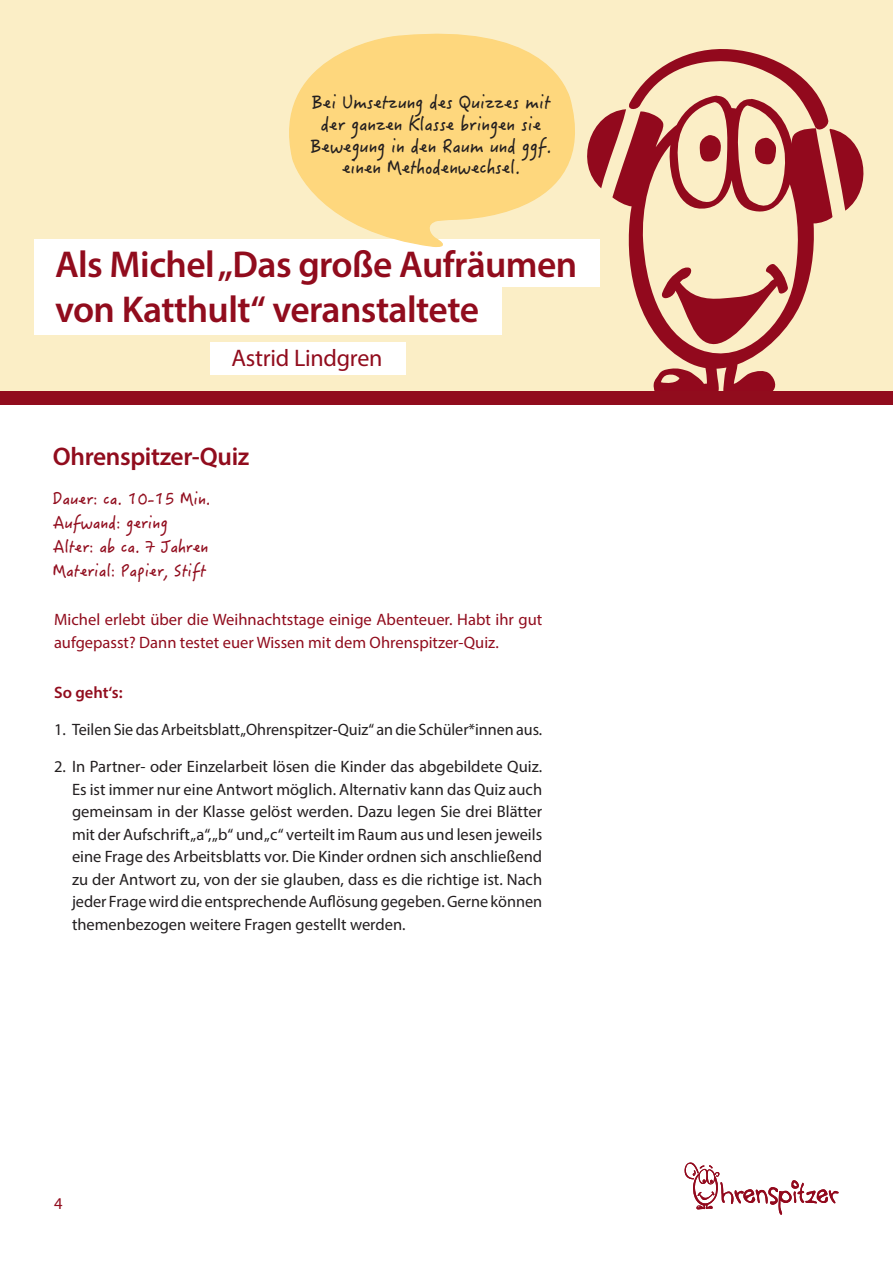
<style>
.page{position:relative;width:893px;height:1263px;background:#fff}
.page>*{position:absolute;margin:0;border:0;box-sizing:border-box;transform-origin:0 0}
.t1{font:600 37.5px/45px "Myriad Pro";letter-spacing:-.015em;color:#910c1d}
.t2{font:600 25.5px "Myriad Pro";letter-spacing:-.015em;color:#910c1d}
.t3{font:24px "Myriad Pro";letter-spacing:-.01em;color:#910c1d}
.t4{font:18px/21.6px "Hanzi Pen SC W5";color:#231f20;text-align:center}
.t5{font:16.5px/22.5px "Myriad Pro";letter-spacing:-.005em;color:#231f20;text-align:justify}
.t6{font:16.5px/22.5px "Myriad Pro";color:#910c1d}
.t7{font:16.5px/24px "Hanzi Pen SC W5";color:#910c1d}
.t8{font:600 16.5px "Myriad Pro";color:#910c1d}
</style>
<div class="page">
<div style="left:0;top:0;width:893px;height:397px;background:#fbeec6"></div>
<svg style="left:603px;top:49px;width:261px;height:162px"></svg>
<svg style="left:612px;top:96px;width:220px;height:295px"></svg>
<div style="left:0;top:391px;width:893px;height:14px;background:#910c1d"></div>
<div style="left:34px;top:287px;width:468px;height:48px;background:#fff"></div>
<div style="left:210px;top:342px;width:196px;height:33px;background:#fff"></div>
<svg style="left:684px;top:1162px;width:154px;height:53px"></svg>
<div style="left:34px;top:239px;width:566px;height:48px;background:#fff"></div>
<svg style="left:289px;top:33px;width:314px;height:214px"></svg>
<p class="t4" style="left:311px;top:91px;width:242px">Bei Umsetzung des Quizzes mit der ganzen Klasse bringen sie<br>Bewegung in den Raum und ggf. einen Methodenwechsel.</p>
<h1 class="t1" style="left:55px;top:241px;width:524px">Als Michel „Das große Aufräumen von Katthult“ veranstaltete</h1>
<h3 class="t3" style="left:232px;top:343px;width:152px">Astrid Lindgren</h3>
<h2 class="t2" style="left:53px;top:440px;width:198px">Ohrenspitzer-Quiz</h2>
<p class="t7" style="left:53px;top:486px;width:159px">Dauer: ca. 10-15 Min.<br>Aufwand: gering<br>Alter: ab ca. 7 Jahren<br>Material: Papier, Stift</p>
<p class="t6" style="left:54px;top:608px;width:490px">Michel erlebt über die Weihnachtstage einige Abenteuer. Habt ihr gut aufgepasst? Dann testet euer Wissen mit dem Ohrenspitzer-Quiz.</p>
<p class="t8" style="left:54px;top:682px;width:70px">So geht‘s:</p>
<p class="t5" style="left:54px;top:718px;width:490px">1. Teilen Sie das Arbeitsblatt „Ohrenspitzer-Quiz“ an die Schüler*innen aus.</p>
<p class="t5" style="left:72px;top:755px;width:472px;text-indent:-18px">2. In Partner- oder Einzelarbeit lösen die Kinder das abgebildete Quiz.<br>Es ist immer nur eine Antwort möglich. Alternativ kann das Quiz auch gemeinsam in der Klasse gelöst werden. Dazu legen Sie drei Blätter mit der Aufschrift „a“, „b“ und „c“ verteilt im Raum aus und lesen jeweils eine Frage des Arbeitsblatts vor. Die Kinder ordnen sich anschließend zu der Antwort zu, von der sie glauben, dass es die richtige ist. Nach jeder Frage wird die entsprechende Auflösung gegeben. Gerne können themenbezogen weitere Fragen gestellt werden.</p>
<p class="t6" style="left:54px;top:1192px;width:10px">4</p>
</div>
